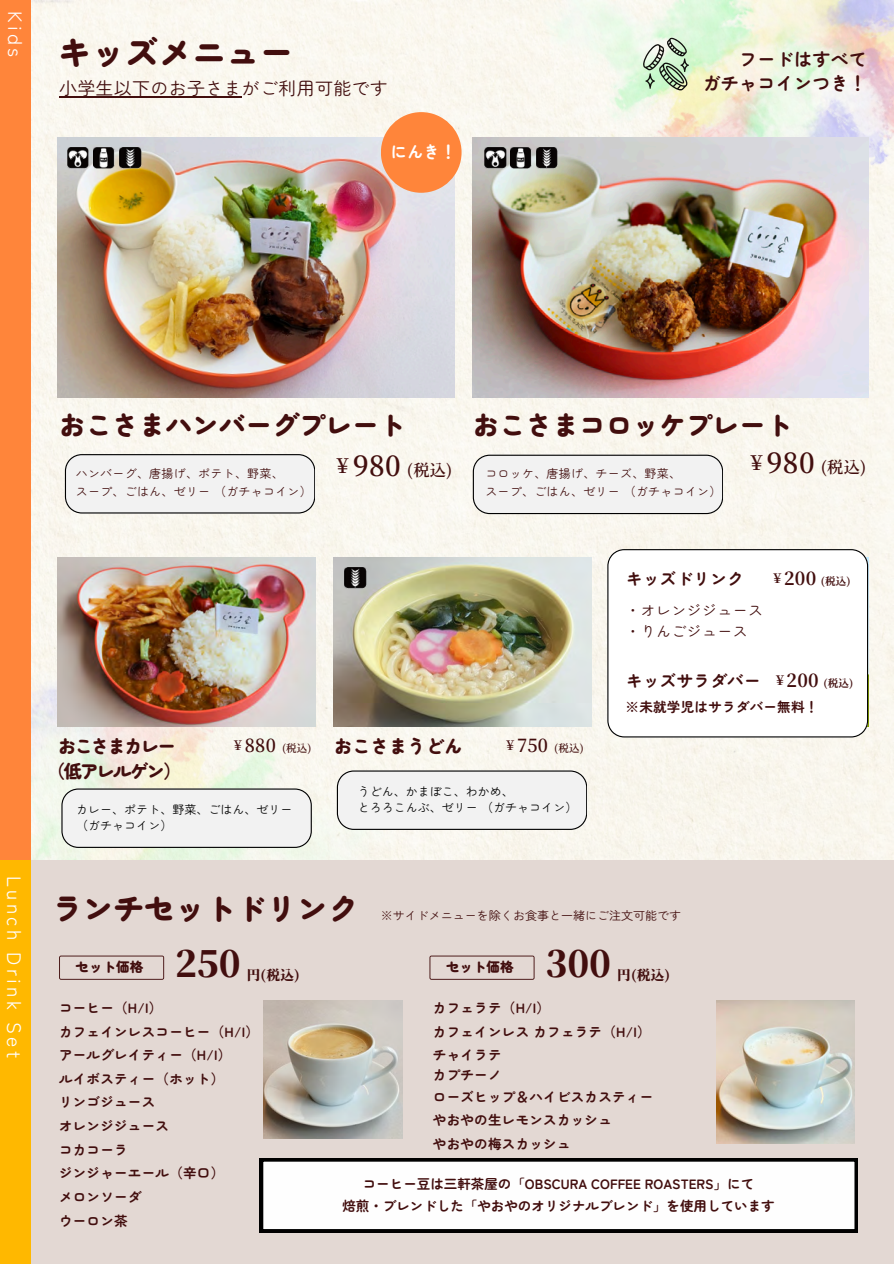
<style>
.page{position:relative;width:894px;height:1264px;background:#fff}
.page>*{position:absolute;margin:0;border:0;box-sizing:border-box;transform-origin:0 0}
.t1{font:800 36px "Source Han Serif JP";color:#420e0e}
.t2{font:900 33px "Zen Maru Gothic";letter-spacing:.02em;color:#420e0e}
.t3{font:900 30px "Zen Maru Gothic";letter-spacing:.02em;color:#420e0e}
.t4{font:600 27.6px "Source Han Serif JP";letter-spacing:.015em;color:#420e0e}
.t5{font:900 26.1px "Zen Maru Gothic";letter-spacing:.02em;color:#420e0e}
.t6{font:600 20.7px "Source Han Serif JP";color:#420e0e}
.t7{font:19.5px "Zen Maru Gothic";letter-spacing:.165em;color:#fff}
.t8{font:18px "Zen Maru Gothic";letter-spacing:.015em;color:#420e0e}
.t9{font:700 18px/24.8px "Zen Maru Gothic";letter-spacing:.015em;color:#420e0e;text-align:right}
.t10{font:900 18px/24.8px "Zen Maru Gothic";letter-spacing:-.075em;color:#420e0e;text-align:center}
.t11{font:900 18px "Zen Maru Gothic";letter-spacing:.02em;color:#420e0e}
.t12{font:600 18px "Source Han Serif JP";letter-spacing:.015em;color:#420e0e}
.t13{font:700 18px "Source Han Serif JP";letter-spacing:.015em;color:#420e0e}
.t14{font:700 16.5px "Zen Maru Gothic";letter-spacing:.02em;color:#420e0e}
.t15{font:700 16.5px "Zen Maru Gothic";color:#fff}
.t16{font:600 16.2px "Source Han Serif JP";color:#420e0e}
.t17{font:15px "Zen Maru Gothic";letter-spacing:.02em;color:#420e0e}
.t18{font:700 13.5px "Zen Maru Gothic";letter-spacing:.02em;color:#420e0e}
.t19{font:700 13.5px "Zen Maru Gothic";color:#420e0e}
.t20{font:900 13.5px "Zen Maru Gothic";color:#420e0e}
.t21{font:800 13.5px "Source Han Serif JP";color:#420e0e}
.t22{font:600 13.5px "Source Han Serif JP";color:#420e0e}
.t23{font:700 13.5px "Source Han Serif JP";color:#420e0e}
.t24{font:12px "Zen Maru Gothic";letter-spacing:.02em;color:#420e0e}
.t25{font:12px "Zen Maru Gothic";color:#000}
.t26{font:12px "Zen Maru Gothic";color:#420e0e}
.t27{font:600 10.5px "Source Han Serif JP";color:#420e0e}
.t28{font:700 10.5px "Source Han Serif JP";color:#420e0e}
</style>
<div class="page">
<div style="left:30px;top:0;width:863px;height:860px;background:#faf7ef"></div>
<img style="left:495px;top:0;width:398px;height:336px">
<img style="left:30px;top:493px;width:415px;height:367px">
<img style="left:58px;top:137px;width:396px;height:260px">
<img style="left:472px;top:137px;width:396px;height:260px">
<img style="left:57px;top:557px;width:258px;height:169px">
<img style="left:333px;top:557px;width:258px;height:169px">
<img style="left:67px;top:147px;width:22px;height:21px">
<img style="left:93px;top:147px;width:22px;height:21px">
<img style="left:120px;top:147px;width:21px;height:21px">
<img style="left:484px;top:147px;width:22px;height:21px">
<img style="left:510px;top:147px;width:22px;height:21px">
<img style="left:536px;top:147px;width:21px;height:21px">
<svg style="left:607px;top:549px;width:260px;height:188px"></svg>
<img style="left:345px;top:567px;width:21px;height:22px">
<div style="left:381px;top:112px;width:80px;height:81px;background:#ff853a;border-radius:50%"></div>
<div style="left:0;top:860px;width:893px;height:403px;background:#e3d8d3"></div>
<svg style="left:642px;top:36px;width:46px;height:54px;background:#abc1a8"></svg>
<hr style="left:59px;top:96px;width:183px;height:1px;background:#420e0e">
<div style="left:0;top:0;width:30px;height:885px;background:#ff853a"></div>
<img style="left:263px;top:1000px;width:139px;height:138px">
<svg style="left:429px;top:955px;width:105px;height:24px"></svg>
<svg style="left:260px;top:1158px;width:597px;height:74px;background:#e4e4e4"></svg>
<img style="left:716px;top:1000px;width:138px;height:142px">
<svg style="left:59px;top:955px;width:105px;height:24px"></svg>
<div style="left:0;top:860px;width:30px;height:403px;background:#ffb800"></div>
<div style="left:65px;top:454px;width:250px;height:59px;background:#f2f2f2"></div>
<div style="left:472px;top:454px;width:251px;height:60px;background:#f2f2f2"></div>
<svg style="left:337px;top:770px;width:250px;height:60px"></svg>
<svg style="left:61px;top:788px;width:251px;height:60px"></svg>
<p class="t7" style="left:31px;top:11px;width:48px;rotate:90deg">Kids</p>
<h2 class="t2" style="left:58px;top:26px;width:236px">キッズメニュー</h2>
<p class="t8" style="left:59px;top:74px;width:330px">小学生以下のお子さまがご利用可能です</p>
<p class="t15" style="left:390px;top:139px;width:67px">にんき！</p>
<p class="t9" style="left:702px;top:45px;width:166px">フードはすべて<br>ガチャコインつき！</p>
<p class="t7" style="left:30px;top:876px;width:183px;rotate:90deg">Lunch Drink Set</p>
<h5 class="t5" style="left:59px;top:405px;width:348px">おこさまハンバーグプレート</h5>
<p class="t6" style="left:337px;top:449px;width:13px">¥</p>
<p class="t4" style="left:353px;top:444px;width:49px">980</p>
<p class="t16" style="left:407px;top:457px;width:47px">(税込)</p>
<p class="t24" style="left:76px;top:464px;width:209px">ハンバーグ、唐揚げ、ポテト、野菜、</p>
<p class="t24" style="left:76px;top:482px;width:237px">スープ、ごはん、ゼリー （ガチャコイン）</p>
<h4 class="t5" style="left:472px;top:405px;width:321px">おこさまコロッケプレート</h4>
<p class="t24" style="left:485px;top:464px;width:197px">コロッケ、唐揚げ、チーズ、野菜、</p>
<p class="t24" style="left:485px;top:482px;width:237px">スープ、ごはん、ゼリー （ガチャコイン）</p>
<p class="t6" style="left:750px;top:446px;width:13px">¥</p>
<p class="t4" style="left:766px;top:441px;width:49px">980</p>
<h1 class="t16" style="left:820px;top:454px;width:47px">(税込)</h1>
<h3 class="t14" style="left:626px;top:565px;width:119px">キッズドリンク</h3>
<p class="t23" style="left:773px;top:567px;width:9px">¥</p>
<p class="t13" style="left:783px;top:564px;width:34px">200</p>
<p class="t28" style="left:820px;top:573px;width:31px">(税込)</p>
<p class="t17" style="left:625px;top:599px;width:139px">・オレンジジュース</p>
<h3 class="t17" style="left:625px;top:619px;width:124px">・りんごジュース</h3>
<h5 class="t14" style="left:626px;top:667px;width:136px">キッズサラダバー</h5>
<h2 class="t18" style="left:625px;top:696px;width:194px">※未就学児はサラダバー無料！</h2>
<p class="t23" style="left:775px;top:669px;width:9px">¥</p>
<p class="t13" style="left:786px;top:666px;width:34px">200</p>
<h1 class="t28" style="left:823px;top:675px;width:31px">(税込)</h1>
<h1 class="t10" style="left:47px;top:733px;width:136px">おこさまカレー（低アレルゲン）</h1>
<h5 class="t22" style="left:234px;top:734px;width:9px">¥</h5>
<p class="t12" style="left:245px;top:731px;width:33px">880</p>
<h6 class="t27" style="left:282px;top:740px;width:31px">(税込)</h6>
<p class="t11" style="left:334px;top:732px;width:130px">おこさまうどん</p>
<p class="t22" style="left:506px;top:734px;width:9px">¥</p>
<p class="t12" style="left:517px;top:731px;width:33px">750</p>
<p class="t27" style="left:554px;top:740px;width:31px">(税込)</p>
<p class="t25" style="left:358px;top:782px;width:158px">うどん、かまぼこ、わかめ、</p>
<p class="t25" style="left:76px;top:800px;width:218px">カレー、ポテト、野菜、ごはん、ゼリー</p>
<p class="t25" style="left:358px;top:798px;width:221px">とろろこんぶ、ゼリー （ガチャコイン）</p>
<p class="t25" style="left:76px;top:816px;width:98px">（ガチャコイン）</p>
<h6 class="t3" style="left:53px;top:885px;width:307px">ランチセットドリンク</h6>
<p class="t20" style="left:76px;top:956px;width:69px">セット価格</p>
<p class="t1" style="left:175px;top:935px;width:67px">250</p>
<h4 class="t21" style="left:247px;top:963px;width:54px">円(税込)</h4>
<p class="t26" style="left:381px;top:906px;width:302px">※サイドメニューを除くお食事と一緒にご注文可能です</p>
<p class="t20" style="left:446px;top:956px;width:69px">セット価格</p>
<h4 class="t1" style="left:545px;top:935px;width:67px">300</h4>
<p class="t21" style="left:617px;top:963px;width:54px">円(税込)</p>
<p class="t18" style="left:59px;top:997px;width:105px">コーヒー（H/I）</p>
<p class="t18" style="left:59px;top:1020px;width:201px">カフェインレスコーヒー（H/I）</p>
<p class="t18" style="left:59px;top:1044px;width:174px">アールグレイティー（H/I）</p>
<h4 class="t18" style="left:59px;top:1068px;width:166px">ルイボスティー（ホット）</h4>
<p class="t18" style="left:59px;top:1091px;width:98px">リンゴジュース</p>
<h4 class="t18" style="left:59px;top:1115px;width:111px">オレンジジュース</h4>
<p class="t18" style="left:59px;top:1138px;width:70px">コカコーラ</p>
<p class="t18" style="left:59px;top:1162px;width:166px">ジンジャーエール（辛口）</p>
<p class="t18" style="left:59px;top:1186px;width:84px">メロンソーダ</p>
<h4 class="t18" style="left:59px;top:1209px;width:70px">ウーロン茶</h4>
<h2 class="t18" style="left:433px;top:997px;width:119px">カフェラテ（H/I）</h2>
<h6 class="t18" style="left:433px;top:1020px;width:219px">カフェインレス カフェラテ（H/I）</h6>
<h4 class="t18" style="left:433px;top:1044px;width:70px">チャイラテ</h4>
<h6 class="t18" style="left:433px;top:1064px;width:70px">カプチーノ</h6>
<p class="t18" style="left:433px;top:1086px;width:222px">ローズヒップ＆ハイビスカスティー</p>
<p class="t18" style="left:433px;top:1109px;width:180px">やおやの生レモンスカッシュ</p>
<p class="t18" style="left:433px;top:1133px;width:139px">やおやの梅スカッシュ</p>
<h6 class="t19" style="left:363px;top:1172px;width:393px">コーヒー豆は三軒茶屋の「OBSCURA COFFEE ROASTERS」にて</h6>
<p class="t19" style="left:342px;top:1195px;width:434px">焙煎・ブレンドした「やおやのオリジナルブレンド」を使用しています</p>
</div>
